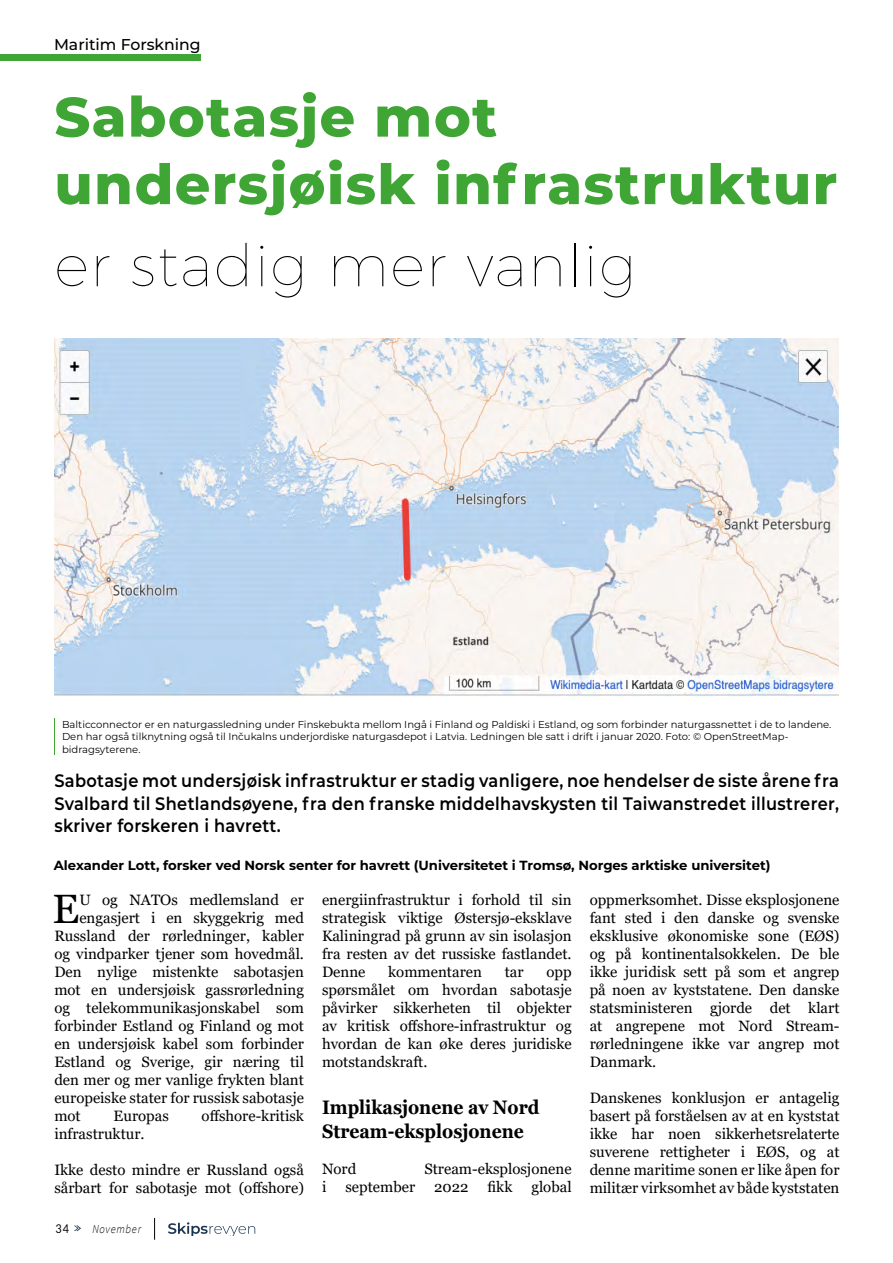
<style>
.page{position:relative;width:893px;height:1263px;background:#fff}
.page>*{position:absolute;margin:0;border:0;box-sizing:border-box;transform-origin:0 0}
.t1{font:100 58.5px "Montserrat";letter-spacing:.025em;color:#000}
.t2{font:800 55.5px/67.5px "Montserrat";letter-spacing:.025em;color:#3fa535}
.t3{font:40.95px "Georgia";color:#000}
.t4{font:700 19.5px/24px "Georgia";color:#000;scale:.9 1}
.t5{font:600 18px/22.5px "Montserrat";letter-spacing:.02em;color:#000;text-align:justify;scale:.9 1}
.t6{font:500 15.6px "Montserrat";color:#000}
.t7{font:15px/18px "Georgia";color:#000;text-align:justify}
.t8{font:700 13.2px "Montserrat";color:#000}
.t9{font:italic 300 12px "Source Sans Pro";letter-spacing:.06em;color:#000;scale:.9 1}
.t10{font:12px "Lato";color:#000;scale:.9 1}
.t11{font:10.05px/12px "Montserrat";color:#000}
</style>
<div class="page">
<svg style="left:154px;top:1218px;width:1px;height:22px"></svg>
<svg style="left:74px;top:1225px;width:7px;height:6px"></svg>
<svg style="left:168px;top:1222px;width:87px;height:13px"></svg>
<div style="left:0;top:54px;width:201px;height:6px;background:#3fa535"></div>
<hr style="left:54px;top:719px;width:1px;height:36px;background:#3fa535">
<img style="left:54px;top:339px;width:785px;height:358px">
<p class="t6" style="left:54px;top:34px;width:148px">Maritim Forskning</p>
<h2 class="t2" style="left:54px;top:80px;width:784px">Sabotasje mot undersjøisk infrastruktur</h2>
<h1 class="t1" style="left:54px;top:222px;width:583px">er stadig mer vanlig</h1>
<p class="t11" style="left:62px;top:718px;width:771px">Balticconnector er en naturgassledning under Finskebukta mellom Ingå i Finland og Paldiski i Estland, og som forbinder naturgassnettet i de to landene.<br>Den har også tilknytning også til Inčukalns underjordiske naturgasdepot i Latvia. Ledningen ble satt i drift i januar 2020. Foto: © OpenStreetMap&shy;bidragsyterene.</p>
<p class="t5" style="left:54px;top:769px;width:873px">Sabotasje mot undersjøisk infrastruktur er stadig vanligere, noe hendelser de siste årene fra Svalbard til Shetlandsøyene, fra den franske middelhavskysten til Taiwanstredet illustrerer, skriver forskeren i havrett.</p>
<p class="t8" style="left:54px;top:855px;width:718px">Alexander Lott, forsker ved Norsk senter for havrett (Universitetet i Tromsø, Norges arktiske universitet)</p>
<h3 class="t3" style="left:53px;top:884px;width:28px">E</h3>
<p class="t7" style="left:79px;top:891px;width:226px">U og NATOs medlemsland er</p>
<p class="t7" style="left:79px;top:909px;width:226px">engasjert i en skyggekrig med</p>
<p class="t7" style="left:54px;top:927px;width:251px">Russland der rørledninger, kabler</p>
<p class="t7" style="left:54px;top:945px;width:251px">og vindparker tjener som hovedmål.</p>
<p class="t7" style="left:54px;top:963px;width:251px">Den nylige mistenkte sabotasjen</p>
<p class="t7" style="left:54px;top:981px;width:251px">mot en undersjøisk gassrørledning</p>
<p class="t7" style="left:54px;top:999px;width:251px">og telekommunikasjonskabel som</p>
<p class="t7" style="left:54px;top:1017px;width:251px">forbinder Estland og Finland og mot</p>
<p class="t7" style="left:54px;top:1035px;width:251px">en undersjøisk kabel som forbinder</p>
<p class="t7" style="left:54px;top:1053px;width:251px">Estland og Sverige, gir næring til</p>
<p class="t7" style="left:54px;top:1071px;width:251px">den mer og mer vanlige frykten blant</p>
<p class="t7" style="left:54px;top:1089px;width:251px">europeiske stater for russisk sabotasje</p>
<p class="t7" style="left:54px;top:1107px;width:28px">mot</p>
<p class="t7" style="left:114px;top:1107px;width:57px">Europas</p>
<p class="t7" style="left:202px;top:1107px;width:104px">offshore-kritisk</p>
<p class="t7" style="left:54px;top:1125px;width:92px">infrastruktur.</p>
<p class="t7" style="left:54px;top:1161px;width:251px">Ikke desto mindre er Russland også sårbart for sabotasje mot (offshore)</p>
<p class="t10" style="left:56px;top:1222px;width:16px">34</p>
<p class="t9" style="left:92px;top:1221px;width:56px">November</p>
<p class="t7" style="left:322px;top:891px;width:251px">energiinfrastruktur i forhold til sin strategisk viktige Østersjø-eksklave Kaliningrad på grunn av sin isolasjon fra resten av det russiske fastlandet.<br>Denne</p>
<p class="t7" style="left:388px;top:963px;width:95px">kommentaren</p>
<p class="t7" style="left:505px;top:963px;width:20px">tar</p>
<p class="t7" style="left:322px;top:963px;width:251px;text-indent:224px">opp spørsmålet om hvordan sabotasje påvirker sikkerheten til objekter av kritisk offshore-infrastruktur og hvordan de kan øke deres juridiske motstandskraft.</p>
<h3 class="t4" style="left:322px;top:1095px;width:243px">Implikasjonene av Nord<br>Stream-eksplosjonene</h3>
<p class="t7" style="left:322px;top:1160px;width:36px">Nord</p>
<p class="t7" style="left:424px;top:1160px;width:149px">Stream-eksplosjonene</p>
<p class="t7" style="left:322px;top:1178px;width:6px">i</p>
<p class="t7" style="left:345px;top:1178px;width:71px">september</p>
<p class="t7" style="left:434px;top:1178px;width:36px">2022</p>
<p class="t7" style="left:488px;top:1178px;width:26px">fikk</p>
<p class="t7" style="left:531px;top:1178px;width:42px">global</p>
<p class="t7" style="left:590px;top:891px;width:251px">oppmerksomhet. Disse eksplosjonene fant sted i den danske og svenske eksklusive økonomiske sone (EØS) og på kontinentalsokkelen. De ble ikke juridisk sett på som et angrep på noen av kyststatene. Den danske statsministeren gjorde det klart at angrepene mot Nord Stream&shy;rørledningene ikke var angrep mot Danmark.</p>
<p class="t7" style="left:590px;top:1089px;width:251px">Danskenes konklusjon er antagelig basert på forståelsen av at en kyststat ikke har noen sikkerhetsrelaterte suverene rettigheter i EØS, og at denne maritime sonen er like åpen for militær virksomhet av både kyststaten</p>
</div>
